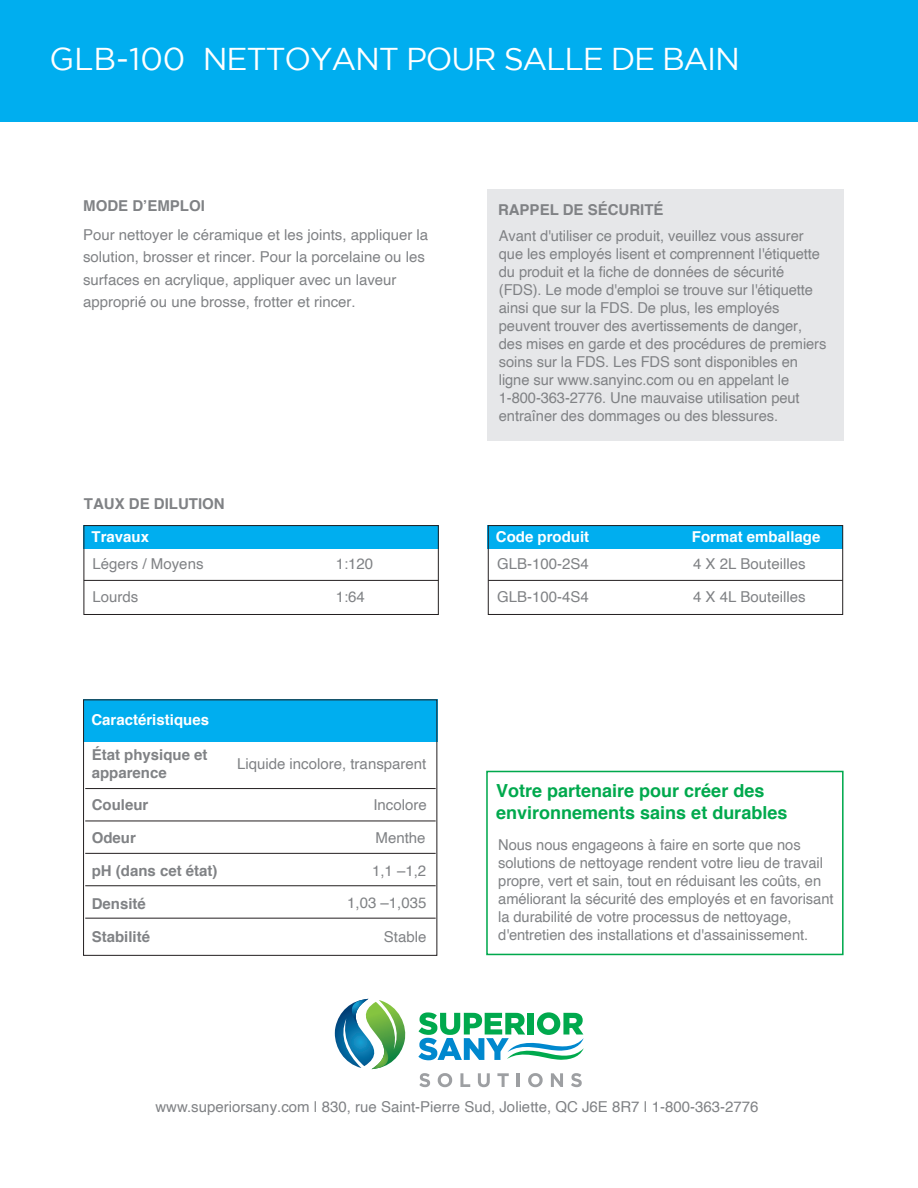
<style>
.page{position:relative;width:918px;height:1188px;background:#fff}
.page>*{position:absolute;margin:0;border:0;box-sizing:border-box;transform-origin:0 0}
.t1{font:31.5px "Gotham";letter-spacing:-.04em;color:#fff}
.t2{font:700 18px/21.6px "Helvetica";color:#00a94d}
.t3{font:15px/18px "Helvetica";letter-spacing:-.005em;color:#808285}
.t4{font:700 15px/18px "Helvetica";color:#808285}
.t5{font:700 15px "Helvetica";color:#fff}
</style>
<div class="page">
<div style="left:0;top:0;width:918px;height:122px;background:#00aeef"></div>
<svg style="left:335px;top:999px;width:71px;height:70px"></svg>
<svg style="left:419px;top:1073px;width:11px;height:14px"></svg>
<svg style="left:438px;top:1073px;width:14px;height:14px"></svg>
<svg style="left:460px;top:1073px;width:10px;height:14px"></svg>
<svg style="left:478px;top:1073px;width:12px;height:14px"></svg>
<svg style="left:497px;top:1073px;width:12px;height:14px"></svg>
<hr style="left:517px;top:1073px;width:3px;height:14px;background:#9d9fa2">
<svg style="left:528px;top:1073px;width:15px;height:14px"></svg>
<svg style="left:551px;top:1073px;width:12px;height:14px"></svg>
<svg style="left:571px;top:1073px;width:11px;height:14px"></svg>
<svg style="left:418px;top:1012px;width:166px;height:48px"></svg>
<div style="left:486px;top:771px;width:358px;height:184px;border:2px solid #00a94d"></div>
<div style="left:488px;top:189px;width:356px;height:252px;background:#e6e7e9"></div>
<div style="left:488px;top:525px;width:355px;height:24px;background:#00aeef"></div>
<div style="left:488px;top:525px;width:355px;height:90px;border:1px solid #231f20"></div>
<hr style="left:488px;top:580px;width:355px;height:1px;background:#231f20">
<div style="left:84px;top:525px;width:355px;height:24px;background:#00aeef"></div>
<div style="left:83px;top:525px;width:356px;height:90px;border:1px solid #231f20"></div>
<hr style="left:84px;top:580px;width:354px;height:1px;background:#231f20">
<div style="left:83px;top:699px;width:354px;height:43px;background:#00aeef"></div>
<div style="left:83px;top:699px;width:354px;height:257px;border:1px solid #231f20"></div>
<hr style="left:85px;top:788px;width:351px;height:1px;background:#231f20">
<hr style="left:85px;top:821px;width:351px;height:1px;background:#231f20">
<hr style="left:85px;top:853px;width:351px;height:1px;background:#231f20">
<hr style="left:85px;top:885px;width:351px;height:1px;background:#231f20">
<hr style="left:85px;top:918px;width:351px;height:1px;background:#231f20">
<h1 class="t1" style="left:49px;top:41px;width:692px">GLB-100 NETTOYANT POUR SALLE DE BAIN</h1>
<p class="t4" style="left:83px;top:197px;width:123px">MODE D’EMPLOI</p>
<p class="t3" style="left:83px;top:224px;width:347px;line-height:22.5px">Pour nettoyer le céramique et les joints, appliquer la solution, brosser et rincer. Pour la porcelaine ou les surfaces en acrylique, appliquer avec un laveur approprié ou une brosse, frotter et rincer.</p>
<p class="t4" style="left:84px;top:495px;width:142px">TAUX DE DILUTION</p>
<p class="t5" style="left:92px;top:524px;width:59px">Travaux</p>
<p class="t3" style="left:93px;top:555px;width:112px">Légers / Moyens</p>
<p class="t3" style="left:93px;top:588px;width:47px">Lourds</p>
<p class="t3" style="left:336px;top:555px;width:39px">1:120</p>
<p class="t3" style="left:336px;top:588px;width:31px">1:64</p>
<p class="t5" style="left:91px;top:708px;width:119px">Caractéristiques</p>
<p class="t4" style="left:92px;top:746px;width:117px">État physique et apparence</p>
<p class="t4" style="left:92px;top:796px;width:58px">Couleur</p>
<p class="t4" style="left:92px;top:829px;width:46px">Odeur</p>
<p class="t4" style="left:92px;top:862px;width:127px">pH (dans cet état)</p>
<p class="t4" style="left:92px;top:895px;width:56px">Densité</p>
<p class="t4" style="left:92px;top:928px;width:60px">Stabilité</p>
<p class="t3" style="left:237px;top:756px;width:191px">Liquide incolore, transparent</p>
<p class="t3" style="left:373px;top:796px;width:55px">Incolore</p>
<p class="t3" style="left:376px;top:829px;width:52px">Menthe</p>
<p class="t3" style="left:347px;top:855px;width:81px;line-height:32.5px;text-align:right">1,1 –1,2<br>1,03 –1,035</p>
<p class="t3" style="left:384px;top:928px;width:44px">Stable</p>
<p class="t4" style="left:498px;top:201px;width:167px">RAPPEL DE SÉCURITÉ</p>
<p class="t3" style="left:499px;top:228px;width:329px">Avant d'utiliser ce produit, veuillez vous assurer que les employés lisent et comprennent l'étiquette du produit et la fiche de données de sécurité (FDS). Le mode d'emploi se trouve sur l'étiquette ainsi que sur la FDS. De plus, les employés peuvent trouver des avertissements de danger, des mises en garde et des procédures de premiers soins sur la FDS. Les FDS sont disponibles en ligne sur www.sanyinc.com ou en appelant le 1-800-363-2776. Une mauvaise utilisation peut entraîner des dommages ou des blessures.</p>
<p class="t5" style="left:496px;top:524px;width:95px">Code produit</p>
<p class="t5" style="left:692px;top:524px;width:130px">Format emballage</p>
<p class="t3" style="left:497px;top:555px;width:93px">GLB-100-2S4</p>
<p class="t3" style="left:497px;top:588px;width:93px">GLB-100-4S4</p>
<p class="t3" style="left:693px;top:555px;width:114px">4 X 2L Bouteilles</p>
<p class="t3" style="left:693px;top:588px;width:114px">4 X 4L Bouteilles</p>
<p class="t2" style="left:496px;top:781px;width:293px">Votre partenaire pour créer des environnements sains et durables</p>
<p class="t3" style="left:498px;top:836px;width:337px">Nous nous engageons à faire en sorte que nos solutions de nettoyage rendent votre lieu de travail propre, vert et sain, tout en réduisant les coûts, en améliorant la sécurité des employés et en favorisant la durabilité de votre processus de nettoyage, d'entretien des installations et d'assainissement.</p>
<p class="t3" style="left:155px;top:1098px;width:605px">www.superiorsany.com | 830, rue Saint-Pierre Sud, Joliette, QC J6E 8R7 | 1-800-363-2776</p>
</div>
